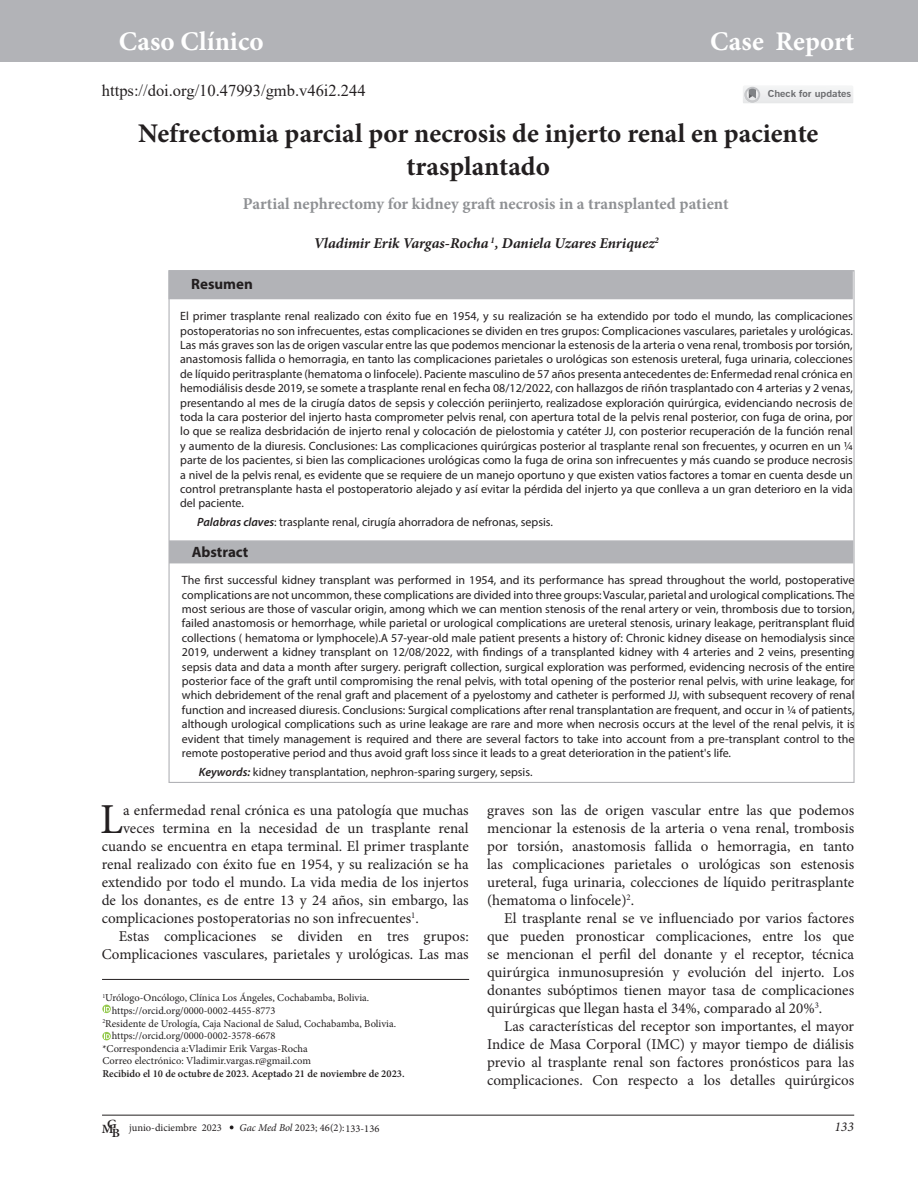
<style>
.page{position:relative;width:918px;height:1188px;background:#fff}
.page>*{position:absolute;margin:0;border:0;box-sizing:border-box;transform-origin:0 0}
.t1{font:42.75px "Minion Pro";color:#231f20}
.t2{font:700 27px/32.4px "Minion Pro";color:#231f20;text-align:center}
.t3{font:700 27px "Minion Pro";letter-spacing:.005em;color:#fff}
.t4{font:700 16.5px "Minion Pro";color:#8f9194}
.t5{font:16.5px "Times New Roman";color:#231f20}
.t6{font:15px/18px "Minion Pro";color:#231f20;text-align:justify}
.t7{font:italic 700 15px "Minion Pro";letter-spacing:-.005em;color:#231f20}
.t8{font:700 15px "Myriad Pro";color:#231f20}
.t9{font:italic 13.5px "Minion Pro";color:#231f20}
.t10{font:600 12.6px "Minion Pro";color:#231f20;scale:1.05 1}
.t11{font:12px/14.4px "Myriad Pro";color:#231f20;text-align:justify}
.t12{font:10.5px "Minion Pro";color:#231f20}
.t13{font:600 10.5px "Minion Pro";color:#231f20}
.t14{font:700 9.45px "News Gothic BT";color:#6c6d70;scale:1.13 1}
.s1{font-weight:600;font-style:italic}
.s2{font-weight:600;font-size:12.6px}
.s3{font-style:italic}
</style>
<div class="page">
<div style="left:0;top:1px;width:918px;height:61px;background:#b2b3b7"></div>
<hr style="left:102px;top:1115px;width:752px;height:1px;background:#231f20">
<svg style="left:230px;top:1126px;width:4px;height:3px"></svg>
<hr style="left:102px;top:979px;width:367px;height:1px;background:#231f20">
<svg style="left:743px;top:86px;width:110px;height:17px"></svg>
<div style="left:169px;top:540px;width:684px;height:23px;background:#b2b3b7;border:2px solid #b2b3b7"></div>
<div style="left:168px;top:270px;width:685px;height:29px;background:#b2b3b7"></div>
<svg style="left:102px;top:1032px;width:9px;height:8px"></svg>
<svg style="left:104px;top:1033px;width:6px;height:6px"></svg>
<svg style="left:102px;top:1005px;width:9px;height:8px"></svg>
<svg style="left:104px;top:1006px;width:6px;height:5px"></svg>
<h2 class="t3" style="left:119px;top:23px;width:146px">Caso Clínico</h2>
<h2 class="t3" style="left:710px;top:23px;width:146px">Case Report</h2>
<p class="t5" style="left:102px;top:79px;width:265px">https://doi.org/10.47993/gmb.v46i2.244</p>
<p class="t14" style="left:768px;top:88px;width:75px">Check for updates</p>
<p class="t2" style="left:138px;top:117px;width:682px">Nefrectomia parcial por necrosis de injerto renal en paciente trasplantado</p>
<p class="t4" style="left:243px;top:192px;width:487px">Partial nephrectomy for kidney graft necrosis in a transplanted patient</p>
<p class="t7" style="left:314px;top:232px;width:347px">Vladimir Erik Vargas-Rocha <sup>1</sup>, Daniela Uzares Enriquez<sup>2</sup></p>
<p class="t8" style="left:191px;top:274px;width:63px">Resumen</p>
<p class="t11" style="left:180px;top:309px;width:674px">El primer trasplante renal realizado con éxito fue en 1954, y su realización se ha extendido por todo el mundo, las complicaciones postoperatorias no son infrecuentes, estas complicaciones se dividen en tres grupos: Complicaciones vasculares, parietales y urológicas.<br>Las más graves son las de origen vascular entre las que podemos mencionar la estenosis de la arteria o vena renal, trombosis por torsión, anastomosis fallida o hemorragia, en tanto las complicaciones parietales o urológicas son estenosis ureteral, fuga urinaria, colecciones de líquido peritrasplante (hematoma o linfocele). Paciente masculino de 57 años presenta antecedentes de: Enfermedad renal crónica en hemodiálisis desde 2019, se somete a trasplante renal en fecha 08/12/2022, con hallazgos de riñón trasplantado con 4 arterias y 2 venas, presentando al mes de la cirugía datos de sepsis y colección periinjerto, realizadose exploración quirúrgica, evidenciando necrosis de toda la cara posterior del injerto hasta comprometer pelvis renal, con apertura total de la pelvis renal posterior, con fuga de orina, por lo que se realiza desbridación de injerto renal y colocación de pielostomia y catéter JJ, con posterior recuperación de la función renal y aumento de la diuresis. Conclusiones: Las complicaciones quirúrgicas posterior al trasplante renal son frecuentes, y ocurren en un ¼ parte de los pacientes, si bien las complicaciones urológicas como la fuga de orina son infrecuentes y más cuando se produce necrosis a nivel de la pelvis renal, es evidente que se requiere de un manejo oportuno y que existen vatios factores a tomar en cuenta desde un control pretransplante hasta el postoperatorio alejado y así evitar la pérdida del injerto ya que conlleva a un gran deterioro en la vida del paciente.</p>
<p class="t11" style="left:197px;top:515px;width:357px"><span class="s1">Palabras claves</span>: trasplante renal, cirugía ahorradora de nefronas, sepsis.</p>
<p class="t8" style="left:192px;top:543px;width:58px">Abstract</p>
<p class="t11" style="left:182px;top:573px;width:674px">The first successful kidney transplant was performed in 1954, and its performance has spread throughout the world, postoperative complications are not uncommon, these complications are divided into three groups: Vascular, parietal and urological complications. The most serious are those of vascular origin, among which we can mention stenosis of the renal artery or vein, thrombosis due to torsion, failed anastomosis or hemorrhage, while parietal or urological complications are ureteral stenosis, urinary leakage, peritransplant fluid collections ( hematoma or lymphocele).A 57-year-old male patient presents a history of: Chronic kidney disease on hemodialysis since 2019, underwent a kidney transplant on 12/08/2022, with findings of a transplanted kidney with 4 arteries and 2 veins, presenting sepsis data and data a month after surgery. perigraft collection, surgical exploration was performed, evidencing necrosis of the entire posterior face of the graft until compromising the renal pelvis, with total opening of the posterior renal pelvis, with urine leakage, for which debridement of the renal graft and placement of a pyelostomy and catheter is performed JJ, with subsequent recovery of renal function and increased diuresis. Conclusions: Surgical complications after renal transplantation are frequent, and occur in ¼ of patients, although urological complications such as urine leakage are rare and more when necrosis occurs at the level of the renal pelvis, it is evident that timely management is required and there are several factors to take into account from a pre-transplant control to the remote postoperative period and thus avoid graft loss since it leads to a great deterioration in the patient's life.</p>
<p class="t11" style="left:199px;top:764px;width:335px"><span class="s1">Keywords:</span> kidney transplantation, nephron-sparing surgery, sepsis.</p>
<p class="t1" style="left:100px;top:791px;width:24px">L</p>
<p class="t6" style="left:123px;top:802px;width:347px">a enfermedad renal crónica es una patología que muchas</p>
<p class="t6" style="left:123px;top:820px;width:347px">veces termina en la necesidad de un trasplante renal</p>
<p class="t6" style="left:102px;top:838px;width:369px">cuando se encuentra en etapa terminal. El primer trasplante</p>
<p class="t6" style="left:102px;top:856px;width:369px">renal realizado con éxito fue en 1954, y su realización se ha</p>
<p class="t6" style="left:102px;top:874px;width:369px">extendido por todo el mundo. La vida media de los injertos</p>
<p class="t6" style="left:102px;top:892px;width:369px">de los donantes, es de entre 13 y 24 años, sin embargo, las</p>
<p class="t6" style="left:102px;top:910px;width:319px">complicaciones postoperatorias no son infrecuentes<sup>1</sup>.</p>
<p class="t6" style="left:102px;top:928px;width:369px;text-align:right">Estas complicaciones se dividen en tres grupos:<br>Complicaciones vasculares, parietales y urológicas. Las mas</p>
<p class="t12" style="left:102px;top:991px;width:268px"><sup>1</sup>Urólogo-Oncólogo, Clínica Los Ángeles, Cochabamba, Bolivia.</p>
<p class="t12" style="left:112px;top:1004px;width:165px">https://orcid.org/0000-0002-4455-8773</p>
<p class="t12" style="left:102px;top:1016px;width:295px"><sup>2</sup>Residente de Urología, Caja Nacional de Salud, Cochabamba, Bolivia.</p>
<p class="t12" style="left:112px;top:1029px;width:165px">https://orcid.org/0000-0002-3578-6678</p>
<p class="t12" style="left:102px;top:1041px;width:207px">*Correspondencia a:Vladimir Erik Vargas-Rocha</p>
<p class="t12" style="left:102px;top:1054px;width:210px">Correo electrónico: Vladimir.vargas.r@gmail.com</p>
<p class="t13" style="left:102px;top:1066px;width:304px">Recibido el 10 de octubre de 2023. Aceptado 21 de noviembre de 2023.</p>
<p class="t6" style="left:487px;top:802px;width:369px">graves son las de origen vascular entre las que podemos mencionar la estenosis de la arteria o vena renal, trombosis por torsión, anastomosis fallida o hemorragia, en tanto las complicaciones parietales o urológicas son estenosis ureteral, fuga urinaria, colecciones de líquido peritrasplante (hematoma o linfocele)<sup>2</sup>.</p>
<p class="t6" style="left:487px;top:910px;width:369px;text-indent:17px">El trasplante renal se ve influenciado por varios factores que pueden pronosticar complicaciones, entre los que se mencionan el perfil del donante y el receptor, técnica quirúrgica inmunosupresión y evolución del injerto. Los donantes subóptimos tienen mayor tasa de complicaciones quirúrgicas que llegan hasta el 34%, comparado al 20%<sup>3</sup>.</p>
<p class="t6" style="left:487px;top:1018px;width:369px;text-indent:17px">Las características del receptor son importantes, el mayor Indice de Masa Corporal (IMC) y mayor tiempo de diálisis previo al trasplante renal son factores pronósticos para las complicaciones. Con respecto a los detalles quirúrgicos</p>
<p class="t10" style="left:102px;top:1118px;width:16px">MG</p>
<p class="t9" style="left:834px;top:1118px;width:21px">133</p>
<p class="t12" style="left:112px;top:1121px;width:112px"><span class="s2">B</span> junio-diciembre 2023</p>
<p class="t12" style="left:240px;top:1121px;width:141px"><span class="s3">Gac Med Bol</span> 2023; 46(2):133-136</p>
</div>
